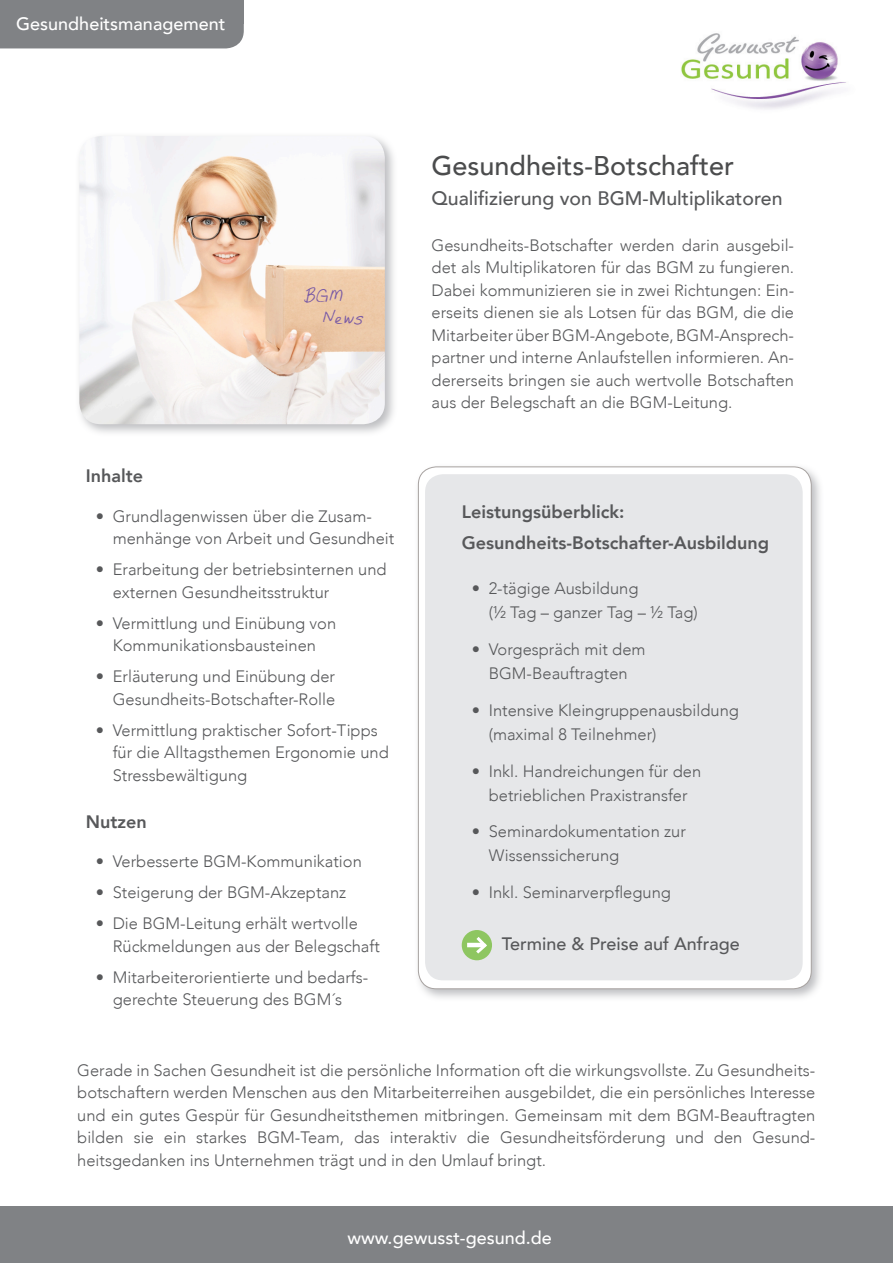
<style>
.page{position:relative;width:893px;height:1263px;background:#fff}
.page>*{position:absolute;margin:0;border:0;box-sizing:border-box;transform-origin:0 0}
.t1{font:500 27px "Avenir";color:#4b4c4d}
.t2{font:500 19.5px "Avenir";color:#57585a}
.t3{font:800 18px/31px "Avenir";color:#57585a}
.t4{font:500 18px "Avenir";color:#fff}
.t5{font:500 18px "Avenir";color:#57585a}
.t6{font:18px/21.6px "The Betty Font";color:#7859a5}
.t7{font:300 16.5px/22.5px "Avenir";color:#57585a}
</style>
<div class="page">
<img style="left:681px;top:33px;width:165px;height:76px">
<div style="left:414px;top:463px;width:410px;height:539px;background:#a8a9ad;opacity:.75"></div>
<div style="left:418px;top:467px;width:393px;height:522px;background:#fff;border-radius:18px"></div>
<div style="left:425px;top:474px;width:378px;height:506px;background:#e6e7e9;border-radius:18px"></div>
<div style="left:3px;top:1206px;width:890px;height:57px;background:#808285"></div>
<div style="left:0;top:0;width:244px;height:48px;background:#808285"></div>
<div style="left:86px;top:0;width:158px;height:24px;background:#808285"></div>
<div style="left:462px;top:930px;width:30px;height:30px;background:#8ec661;border-radius:50%"></div>
<svg style="left:467px;top:943px;width:6px;height:4px"></svg>
<svg style="left:473px;top:934px;width:17px;height:23px"></svg>
<div style="left:75px;top:132px;width:323px;height:305px;background:#a8a9ad;opacity:.75"></div>
<img style="left:79px;top:136px;width:306px;height:288px">
<p class="t4" style="left:16px;top:9px;width:211px">Gesundheitsmanagement</p>
<p class="t6" style="left:323px;top:286px;width:43px;text-indent:-18px">BGM<br>News</p>
<p class="t3" style="left:86px;top:460px;width:59px">Inhalte</p>
<p class="t7" style="left:113px;top:505px;width:283px;text-indent:-17px">• Grundlagenwissen über die Zusam&shy;menhänge von Arbeit und Gesundheit</p>
<p class="t7" style="left:113px;top:558px;width:275px;text-indent:-17px">• Erarbeitung der betriebsinternen und externen Gesundheitsstruktur</p>
<p class="t7" style="left:96px;top:612px;width:242px;text-align:center">• Vermittlung und Einübung von<br>Kommunikationsbausteinen</p>
<p class="t7" style="left:96px;top:665px;width:241px;text-align:right">• Erläuterung und Einübung der<br>Gesundheits-Botschafter-Rolle</p>
<p class="t7" style="left:113px;top:719px;width:278px;text-indent:-17px">• Vermittlung praktischer Sofort-Tipps für die Alltagsthemen Ergonomie und<br>Stressbewältigung</p>
<p class="t3" style="left:86px;top:806px;width:63px">Nutzen</p>
<p class="t7" style="left:96px;top:850px;width:268px">• Verbesserte BGM-Kommunikation</p>
<p class="t7" style="left:96px;top:881px;width:252px">• Steigerung der BGM-Akzeptanz</p>
<p class="t7" style="left:113px;top:912px;width:269px;text-indent:-17px">• Die BGM-Leitung erhält wertvolle<br>Rückmeldungen aus der Belegschaft</p>
<p class="t7" style="left:96px;top:966px;width:274px;text-align:center">• Mitarbeiterorientierte und bedarfs&shy;gerechte Steuerung des BGM´s</p>
<h1 class="t1" style="left:432px;top:142px;width:304px">Gesundheits-Botschafter</h1>
<p class="t2" style="left:432px;top:182px;width:352px">Qualifizierung von BGM-Multiplikatoren</p>
<p class="t7" style="left:432px;top:234px;width:364px;text-align:justify">Gesundheits-Botschafter werden darin ausgebil&shy;det als Multiplikatoren für das BGM zu fungieren.<br>Dabei kommunizieren sie in zwei Richtungen: Ein&shy;erseits dienen sie als Lotsen für das BGM, die die Mitarbeiter über BGM-Angebote, BGM-Ansprech&shy;partner und interne Anlaufstellen informieren. An&shy;dererseits bringen sie auch wertvolle Botschaften aus der Belegschaft an die BGM-Leitung.</p>
<p class="t3" style="left:462px;top:496px;width:309px">Leistungsüberblick:<br>Gesundheits-Botschafter-Ausbildung</p>
<p class="t7" style="left:489px;top:577px;width:211px;line-height:24px;text-indent:-17px">• 2-tägige Ausbildung<br>(½ Tag – ganzer Tag – ½ Tag)</p>
<p class="t7" style="left:472px;top:637px;width:175px;line-height:24px;text-align:center">• Vorgespräch mit dem<br>BGM-Beauftragten</p>
<p class="t7" style="left:489px;top:698px;width:252px;line-height:24px;text-indent:-17px">• Intensive Kleingruppenausbildung (maximal 8 Teilnehmer)</p>
<p class="t7" style="left:472px;top:759px;width:231px;line-height:24px;text-align:center">• Inkl. Handreichungen für den betrieblichen Praxistransfer</p>
<p class="t7" style="left:489px;top:820px;width:199px;line-height:24px;text-indent:-17px">• Seminardokumentation zur<br>Wissenssicherung</p>
<p class="t7" style="left:472px;top:881px;width:201px">• Inkl. Seminarverpflegung</p>
<p class="t5" style="left:502px;top:928px;width:240px">Termine &amp; Preise auf Anfrage</p>
<p class="t7" style="left:77px;top:1059px;width:740px;text-align:justify">Gerade in Sachen Gesundheit ist die persönliche Information oft die wirkungsvollste. Zu Gesundheits&shy;botschaftern werden Menschen aus den Mitarbeiterreihen ausgebildet, die ein persönliches Interesse und ein gutes Gespür für Gesundheitsthemen mitbringen. Gemeinsam mit dem BGM-Beauftragten bilden sie ein starkes BGM-Team, das interaktiv die Gesundheitsförderung und den Gesund&shy;heitsgedanken ins Unternehmen trägt und in den Umlauf bringt.</p>
<p class="t4" style="left:348px;top:1222px;width:206px">www.gewusst-gesund.de</p>
</div>
